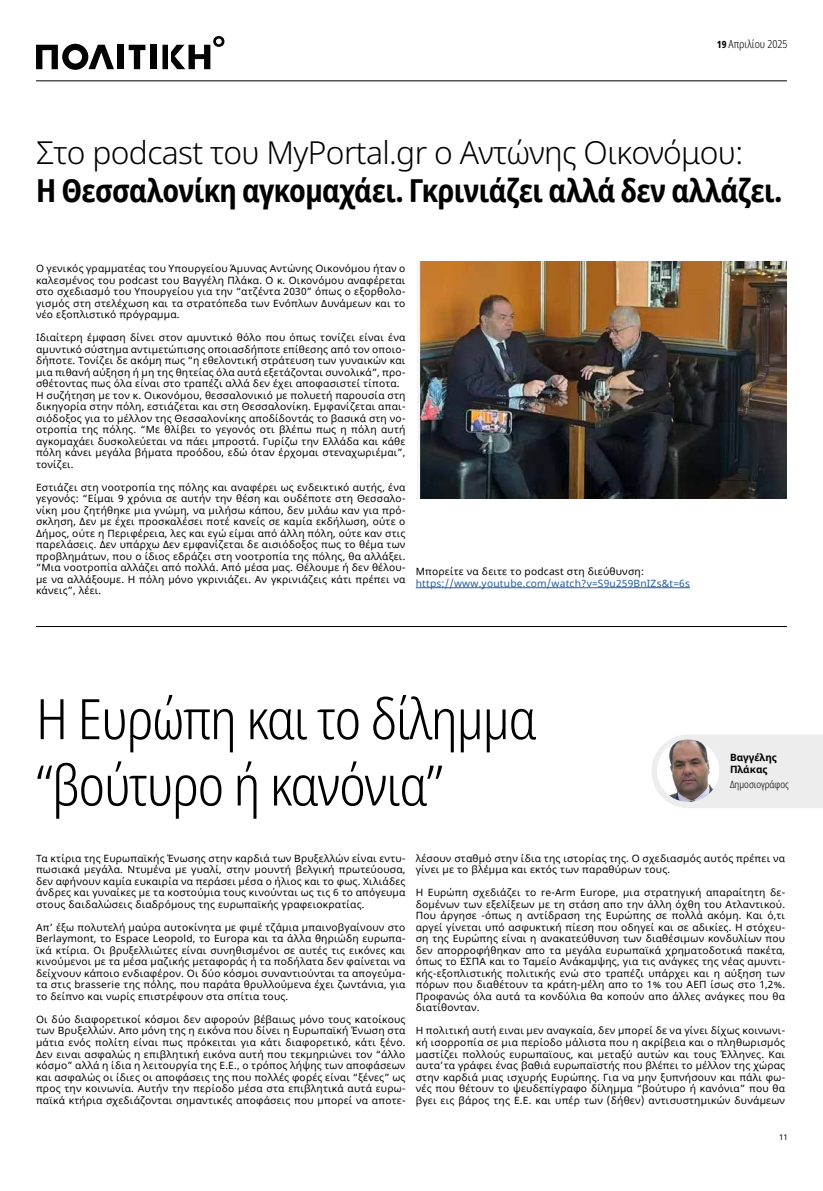
<style>
.page{position:relative;width:823px;height:1191px;background:#fff}
.page>*{position:absolute;margin:0;border:0;box-sizing:border-box;transform-origin:0 0}
.t1{font:300 condensed 55.8px/66.3px "Noto Sans";letter-spacing:-.02em;color:#000}
.t2{font:700 condensed 31.7px "Noto Sans";letter-spacing:-.02em;color:#000}
.t3{font:300 31.7px "Noto Sans";letter-spacing:-.02em;color:#000}
.t4{font:300 condensed 11px "Noto Sans";color:#000}
.t5{font:10px/11.5px "Noto Sans";letter-spacing:.02em;color:#000;text-align:justify}
.t6{font:10px "Noto Sans";letter-spacing:.02em;color:#265b9b}
.t7{font:700 10px/12px "Noto Sans";color:#000}
.t8{font:300 condensed 10px "Noto Sans";color:#000}
.t9{font:8px "Noto Sans";color:#000}
.s1{font-family:"Noto Sans Display Condensed";font-weight:700;font-stretch:normal;font-size:10px}
</style>
<div class="page">
<div style="left:117px;top:45px;width:6px;height:24px;background:#020203"></div>
<svg style="left:129px;top:45px;width:16px;height:24px"></svg>
<div style="left:150px;top:45px;width:7px;height:24px;background:#020203"></div>
<svg style="left:162px;top:36px;width:62px;height:33px"></svg>
<hr style="left:168px;top:44px;width:2px;height:27px;background:#fff">
<svg style="left:36px;top:44px;width:78px;height:26px"></svg>
<div style="left:652px;top:735px;width:170px;height:73px;background:#ededed"></div>
<img style="left:656px;top:739px;width:62px;height:63px;border-radius:31px">
<hr style="left:415px;top:587px;width:274px;height:1px;background:#265b9b">
<hr style="left:36px;top:80px;width:750px;height:1px;background:#000">
<img style="left:417px;top:262px;width:369px;height:236px">
<hr style="left:36px;top:626px;width:750px;height:1px;background:#000">
<p class="t4" style="left:716px;top:36px;width:72px"><span class="s1">19</span> Απριλίου 2025</p>
<h2 class="t3" style="left:36px;top:135px;width:708px">Στο podcast του MyPortal.gr o Αντώνης Οικονόμου:</h2>
<h2 class="t2" style="left:36px;top:168px;width:747px">Η Θεσσαλονίκη αγκομαχάει. Γκρινιάζει αλλά δεν αλλάζει.</h2>
<p class="t5" style="left:36px;top:263px;width:371px">Ο γενικός γραμματέας του Υπουργείου Άμυνας Αντώνης Οικονόμου ήταν ο καλεσμένος του podcast του Βαγγέλη Πλάκα. Ο κ. Οικονόμου αναφέρεται στο σχεδιασμό του Υπουργείου για την “ατζέντα 2030” όπως ο εξορθολο&shy;γισμός στη στελέχωση και τα στρατόπεδα των Ενόπλων Δυνάμεων και το νέο εξοπλιστικό πρόγραμμα.</p>
<p class="t5" style="left:36px;top:332px;width:371px;text-align:left">Ιδιαίτερη έμφαση δίνει στον αμυντικό θόλο που όπως τονίζει είναι ένα αμυντικό σύστημα αντιμετώπισης οποιασδήποτε επίθεσης από τον οποιο&shy;δήποτε. Τονίζει δε ακόμη πως “η εθελοντική στράτευση των γυναικών και μια πιθανή αύξηση ή μη της θητείας όλα αυτά εξετάζονται συνολικά”, προ&shy;σθέτοντας πως όλα είναι στο τραπέζι αλλά δεν έχει αποφασιστεί τίποτα.<br>Η συζήτηση με τον κ. Οικονόμου, θεσσαλονικιό με πολυετή παρουσία στη δικηγορία στην πόλη, εστιάζεται και στη Θεσσαλονίκη. Εμφανίζεται απαι&shy;σιόδοξος για το μέλλον της Θεσσαλονίκης αποδίδοντάς το βασικά στη νο&shy;οτροπία της πόλης. “Με θλίβει το γεγονός οτι βλέπω πως η πόλη αυτή αγκομαχάει δυσκολεύεται να πάει μπροστά. Γυρίζω την Ελλάδα και κάθε πόλη κάνει μεγάλα βήματα προόδου, εδώ όταν έρχομαι στεναχωριέμαι”, τονίζει.</p>
<p class="t5" style="left:36px;top:482px;width:371px">Εστιάζει στη νοοτροπία της πόλης και αναφέρει ως ενδεικτικό αυτής, ένα γεγονός: “Είμαι 9 χρόνια σε αυτήν την θέση και ουδέποτε στη Θεσσαλο&shy;νίκη μου ζητήθηκε μια γνώμη, να μιλήσω κάπου, δεν μιλάω καν για πρό&shy;σκληση, Δεν με έχει προσκαλέσει ποτέ κανείς σε καμία εκδήλωση, ούτε ο Δήμος, ούτε η Περιφέρεια, λες και εγώ είμαι από άλλη πόλη, ούτε καν στις παρελάσεις. Δεν υπάρχω Δεν εμφανίζεται δε αισιόδοξος πως το θέμα των προβλημάτων, που ο ίδιος εδράζει στη νοοτροπία της πόλης, θα αλλάξει. “Μια νοοτροπία αλλάζει από πολλά. Από μέσα μας. Θέλουμε ή δεν θέλου&shy;με να αλλάξουμε. Η πόλη μόνο γκρινιάζει. Αν γκρινιάζεις κάτι πρέπει να κάνεις”, λέει.</p>
<p class="t5" style="left:415px;top:566px;width:230px">Μπορείτε να δειτε το podcast στη διεύθυνση:</p>
<p class="t6" style="left:415px;top:576px;width:275px">https://www.youtube.com/watch?v=S9u259BnIZs&amp;t=6s</p>
<h1 class="t1" style="left:36px;top:687px;width:501px">Η Ευρώπη και το δίλημμα “βούτυρο ή κανόνια”</h1>
<p class="t7" style="left:729px;top:751px;width:48px">Βαγγέλης<br>Πλάκας</p>
<p class="t8" style="left:729px;top:777px;width:60px">Δημοσιογράφος</p>
<p class="t5" style="left:36px;top:853px;width:371px">Τα κτίρια της Ευρωπαϊκής Ένωσης στην καρδιά των Βρυξελλών είναι εντυ&shy;πωσιακά μεγάλα. Ντυμένα με γυαλί, στην μουντή βελγική πρωτεύουσα, δεν αφήνουν καμία ευκαιρία να περάσει μέσα ο ήλιος και το φως. Χιλιάδες άνδρες και γυναίκες με τα κοστούμια τους κινούνται ως τις 6 το απόγευμα στους δαιδαλώσεις διαδρόμους της ευρωπαϊκής γραφειοκρατίας.</p>
<p class="t5" style="left:36px;top:922px;width:371px">Απ’ έξω πολυτελή μαύρα αυτοκίνητα με φιμέ τζάμια μπαινοβγαίνουν στο Berlaymont, το Espace Leopold, το Europa και τα άλλα θηριώδη ευρωπα&shy;ϊκά κτίρια. Οι βρυξελλιώτες είναι συνηθισμένοι σε αυτές τις εικόνες και κινούμενοι με τα μέσα μαζικής μεταφοράς ή τα ποδήλατα δεν φαίνεται να δείχνουν κάποιο ενδιαφέρον. Οι δύο κόσμοι συναντιούνται τα απογεύμα&shy;τα στις brasserie της πόλης, που παράτα θρυλλούμενα έχει ζωντάνια, για το δείπνο και νωρίς επιστρέφουν στα σπίτια τους.</p>
<p class="t5" style="left:36px;top:1014px;width:371px">Οι δύο διαφορετικοί κόσμοι δεν αφορούν βέβαιως μόνο τους κατοίκους των Βρυξελλών. Απο μόνη της η εικόνα που δίνει η Ευρωπαϊκή Ένωση στα μάτια ενός πολίτη είναι πως πρόκειται για κάτι διαφορετικό, κάτι ξένο.<br>Δεν ειναι ασφαλώς η επιβλητική εικόνα αυτή που τεκμηριώνει τον “άλλο κόσμο” αλλά η ίδια η λειτουργία της Ε.Ε., ο τρόπος λήψης των αποφάσεων και ασφαλώς οι ίδιες οι αποφάσεις της που πολλές φορές είναι “ξένες” ως προς την κοινωνία. Αυτήν την περίοδο μέσα στα επιβλητικά αυτά ευρω&shy;παϊκά κτήρια σχεδιάζονται σημαντικές αποφάσεις που μπορεί να αποτε-</p>
<p class="t5" style="left:415px;top:853px;width:370px">λέσουν σταθμό στην ίδια της ιστορίας της. O σχεδιασμός αυτός πρέπει να γίνει με το βλέμμα και εκτός των παραθύρων τους.</p>
<p class="t5" style="left:415px;top:887px;width:371px">Η Ευρώπη σχεδιάζει το re-Arm Εurope, μια στρατηγική απαραίτητη δε&shy;δομένων των εξελίξεων με τη στάση απο την άλλη όχθη του Ατλαντικού.<br>Που άργησε -όπως η αντίδραση της Ευρώπης σε πολλά ακόμη. Και ό,τι αργεί γίνεται υπό ασφυκτική πίεση που οδηγεί και σε αδικίες. Η στόχευ&shy;ση της Ευρώπης είναι η ανακατεύθυνση των διαθέσιμων κονδυλίων που δεν απορροφήθηκαν απο τα μεγάλα ευρωπαϊκά χρηματοδοτικά πακέτα, όπως το ΕΣΠΑ και το Ταμείο Ανάκαμψης, για τις ανάγκες της νέας αμυντι&shy;κής-εξοπλιστικής πολιτικής ενώ στο τραπέζι υπάρχει και η αύξηση των πόρων που διαθέτουν τα κράτη-μέλη απο το 1% του ΑΕΠ ίσως στο 1,2%.<br>Προφανώς όλα αυτά τα κονδύλια θα κοπούν απο άλλες ανάγκες που θα διατίθονταν.</p>
<p class="t5" style="left:415px;top:1025px;width:371px">Η πολιτική αυτή ειναι μεν αναγκαία, δεν μπορεί δε να γίνει δίχως κοινωνι&shy;κή ισορροπία σε μια περίοδο μάλιστα που η ακρίβεια και ο πληθωρισμός μαστίζει πολλούς ευρωπαϊους, και μεταξύ αυτών και τους Έλληνες. Και αυτα’τα γράφει ένας βαθιά ευρωπαϊστής που βλέπει το μέλλον της χώρας στην καρδιά μιας ισχυρής Ευρώπης. Για να μην ξυπνήσουν και πάλι φω&shy;νές που θέτουν το ψευδεπίγραφο δίλημμα “βούτυρο ή κανόνια” που θα βγει εις βάρος της Ε.Ε. και υπέρ των (δήθεν) αντισυστημικών δυνάμεων</p>
<p class="t9" style="left:778px;top:1131px;width:10px">11</p>
</div>
